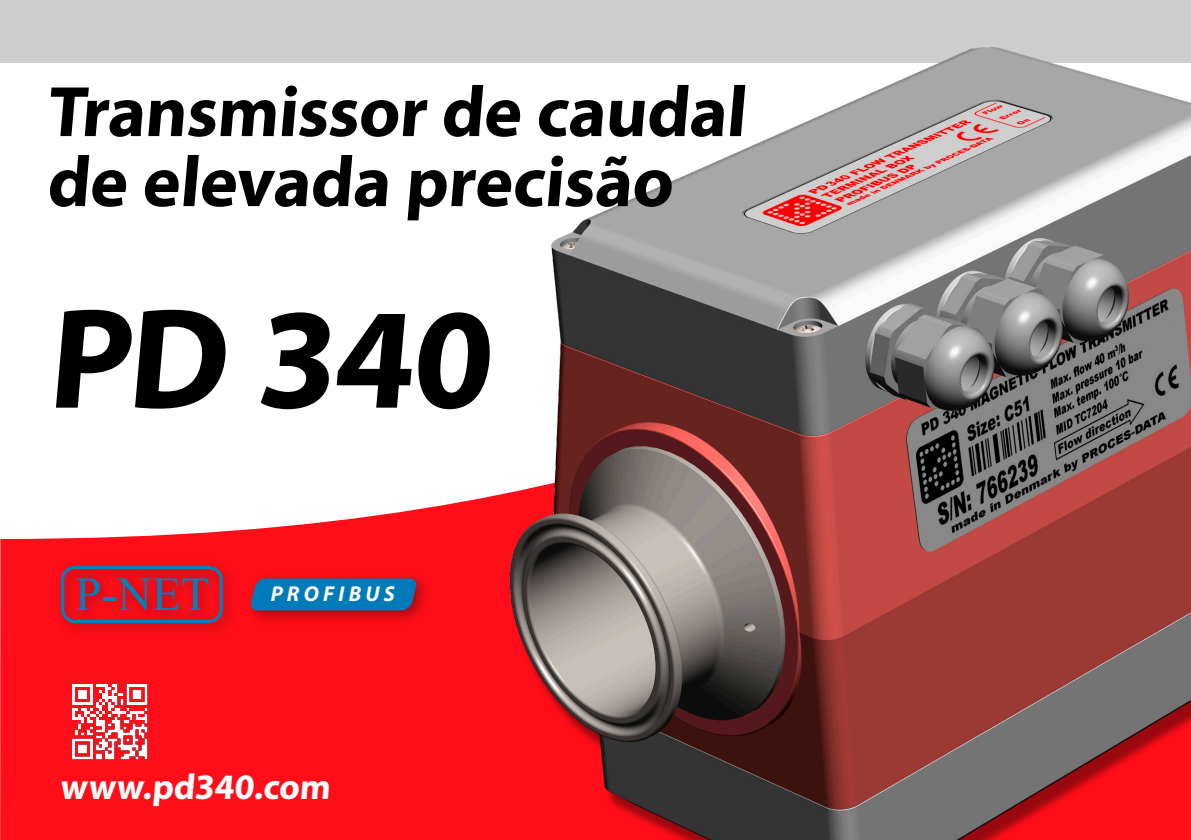
<style>
.page{position:relative;width:1191px;height:840px;background:#fff}
.page>*{position:absolute;margin:0;border:0;box-sizing:border-box;transform-origin:0 0}
.t1{font:700 144px "Myriad Pro";color:#000}
.t2{font:700 72px/70px "Myriad Pro";color:#000}
.t3{font:700 36px "Myriad Pro";color:#fff}
.t4{font:italic 700 21.6px "Myriad Pro";letter-spacing:.195em;color:#fff}
</style>
<div class="page">
<svg style="left:0;top:0;width:453px;height:839px"></svg>
<img style="left:453px;top:0;width:738px;height:839px">
<div style="left:54px;top:558px;width:184px;height:80px;background:#f30d17"></div>
<div style="left:61px;top:565px;width:162px;height:57px;border:3px solid #0081ba;border-radius:12px"></div>
<svg style="left:76px;top:578px;width:133px;height:32px"></svg>
<div style="left:244px;top:571px;width:187px;height:54px;background:#000;opacity:.35"></div>
<svg style="left:250px;top:578px;width:167px;height:32px;background:#0d73af"></svg>
<img style="left:60px;top:671px;width:100px;height:100px">
<p class="t2" style="left:46px;top:74px;width:708px">Transmissor de caudal de elevada precisão</p>
<h1 class="t1" style="left:46px;top:265px;width:460px">PD 340</h1>
<p class="t4" style="left:271px;top:579px;width:126px">PROFIBUS</p>
<p class="t3" style="left:60px;top:762px;width:276px">www.pd340.com</p>
</div>
